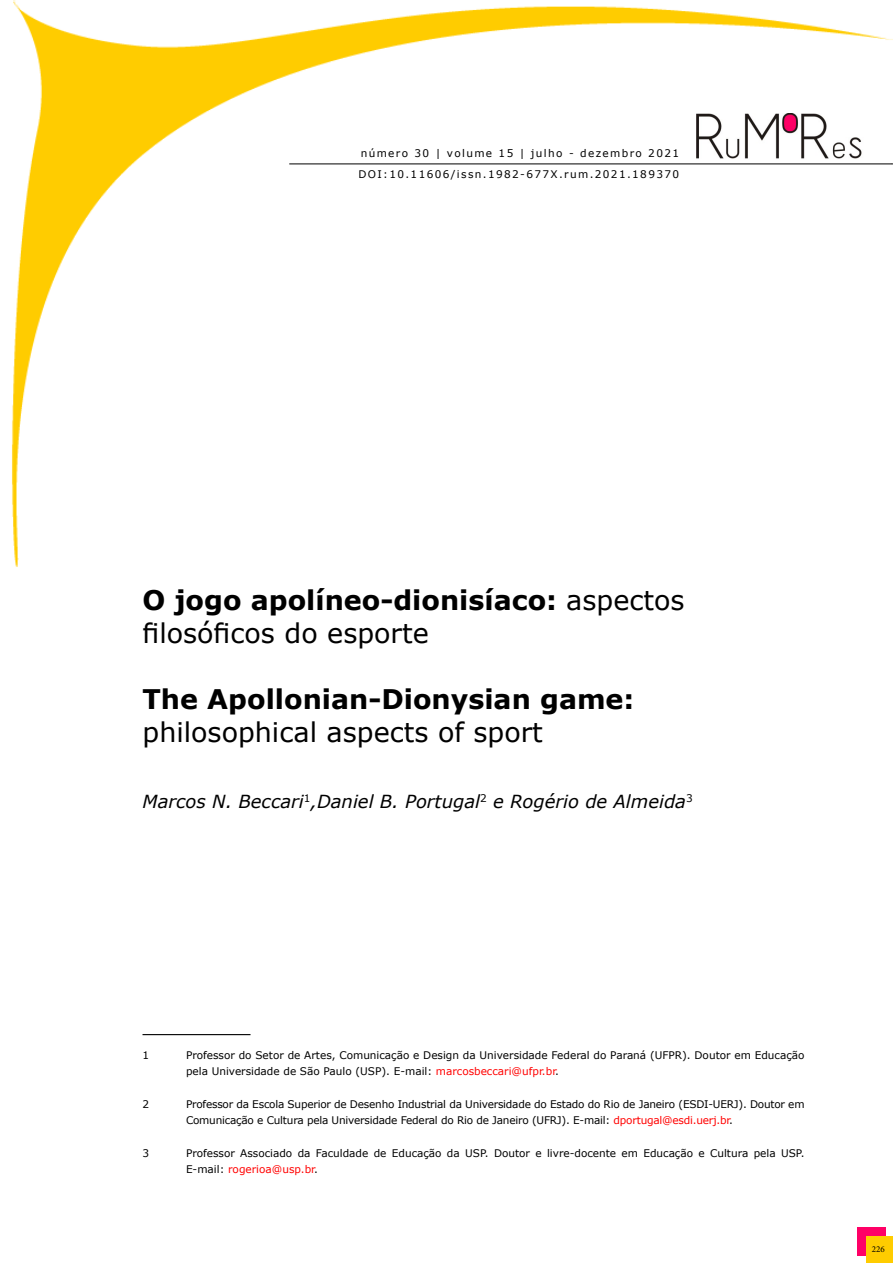
<style>
.page{position:relative;width:893px;height:1263px;background:#fff}
.page>*{position:absolute;margin:0;border:0;box-sizing:border-box;transform-origin:0 0}
.t1{font:27px/33.2px "Verdana";color:#000}
.t2{font:700 27px "Verdana";color:#000}
.t3{font:italic 18px "Verdana";color:#000}
.t4{font:10.5px/16.5px "Verdana";color:#000}
.t5{font:10.5px/16.5px "Verdana";letter-spacing:-.02em;color:#000}
.t6{font:10.5px "Verdana";letter-spacing:.13em;color:#000}
.t7{font:9px "Minion Pro";color:#000}
.s1{font-weight:700}
.s2{color:#f00}
</style>
<div class="page">
<div style="left:857px;top:1227px;width:29px;height:28px;background:#f06"></div>
<div style="left:866px;top:1236px;width:27px;height:27px;background:#fc0"></div>
<img style="left:12px;top:0;width:881px;height:567px">
<hr style="left:289px;top:164px;width:604px;height:1px;background:#000">
<hr style="left:142px;top:1034px;width:108px;height:1px;background:#000">
<p class="t6" style="left:361px;top:146px;width:320px">número 30 | volume 15 | julho - dezembro 2021</p>
<p class="t6" style="left:358px;top:167px;width:322px">DOI:10.11606/issn.1982-677X.rum.2021.189370</p>
<h1 class="t1" style="left:142px;top:583px;width:544px"><span class="s1">O jogo apolíneo-dionisíaco:</span> aspectos filosóficos do esporte</h1>
<h1 class="t2" style="left:142px;top:680px;width:493px">The Apollonian-Dionysian game:</h1>
<h1 class="t1" style="left:142px;top:715px;width:402px">philosophical aspects of sport</h1>
<h2 class="t3" style="left:142px;top:789px;width:552px">Marcos N. Beccari<sup>1</sup>,Daniel B. Portugal<sup>2</sup> e Rogério de Almeida<sup>3</sup></h2>
<p class="t4" style="left:142px;top:1046px;width:8px">1</p>
<p class="t4" style="left:186px;top:1046px;width:620px">Professor do Setor de Artes, Comunicação e Design da Universidade Federal do Paraná (UFPR). Doutor em Educação pela Universidade de São Paulo (USP). E-mail: <span class="s2">marcosbeccari@ufpr.br</span>.</p>
<p class="t4" style="left:142px;top:1095px;width:8px">2</p>
<p class="t5" style="left:186px;top:1095px;width:620px">Professor da Escola Superior de Desenho Industrial da Universidade do Estado do Rio de Janeiro (ESDI-UERJ). Doutor em<br>Comunicação e Cultura pela Universidade Federal do Rio de Janeiro (UFRJ). E-mail: <span class="s2">dportugal@esdi.uerj.br</span>.</p>
<p class="t4" style="left:142px;top:1144px;width:8px">3</p>
<p class="t4" style="left:186px;top:1144px;width:620px">Professor Associado da Faculdade de Educação da USP. Doutor e livre-docente em Educação e Cultura pela USP.<br>E-mail: <span class="s2">rogerioa@usp.br</span>.</p>
<p class="t7" style="left:872px;top:1243px;width:14px">226</p>
</div>
